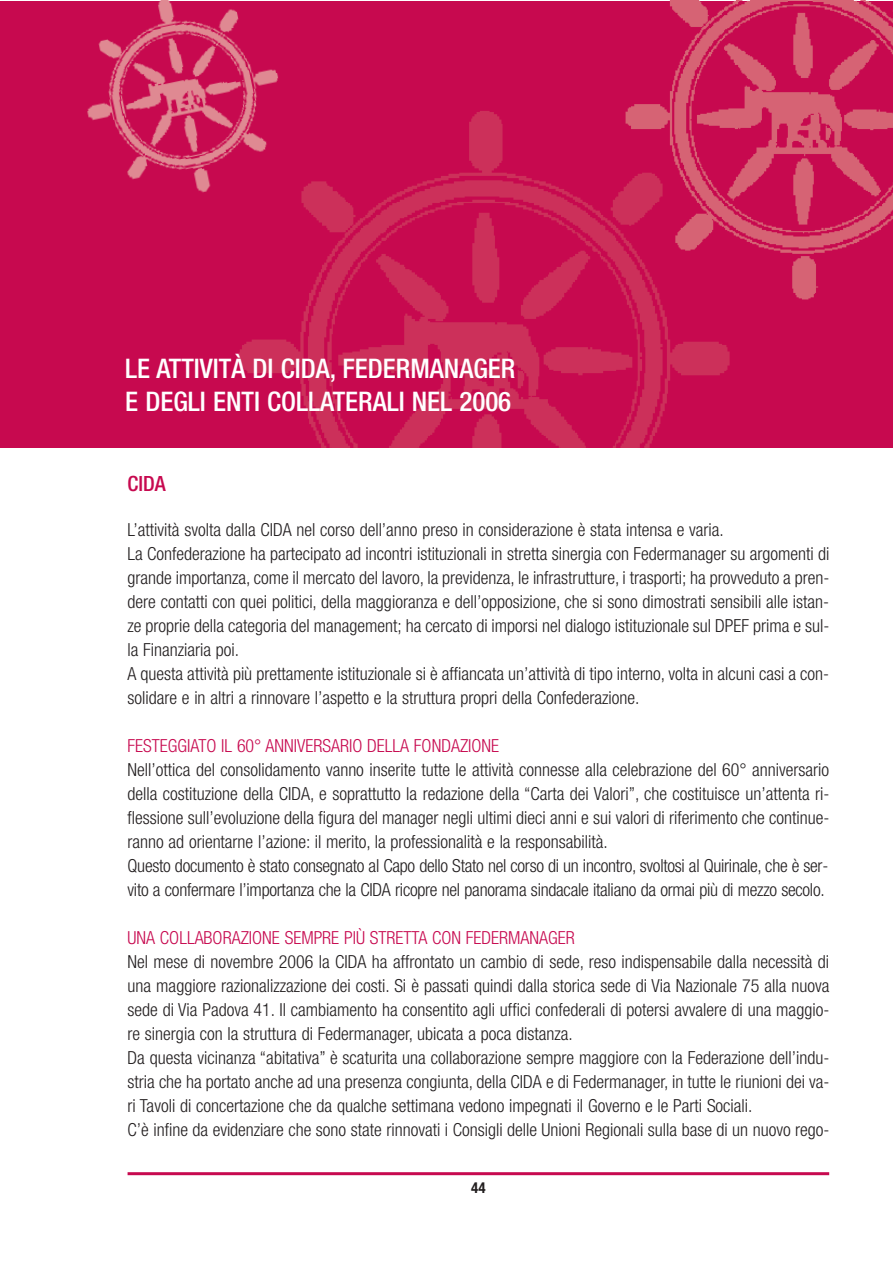
<style>
.page{position:relative;width:893px;height:1263px;background:#fff}
.page>*{position:absolute;margin:0;border:0;box-sizing:border-box;transform-origin:0 0}
.t1{font:500 condensed 27px/33px "Helvetica Neue";color:#fff}
.t2{font:500 condensed 21px "Helvetica Neue";color:#c7094f}
.t3{font:300 condensed 18px/24px "Helvetica Neue";color:#231f20}
.t4{font:300 condensed 18px "Helvetica Neue";color:#c7094f}
.t5{font:700 condensed 15px "Helvetica Neue";color:#231f20}
</style>
<div class="page">
<hr style="left:128px;top:1172px;width:701px;height:3px;background:#c7094f">
<div style="left:0;top:1px;width:893px;height:447px;background:#c7094f"></div>
<img style="left:238px;top:111px;width:492px;height:337px">
<img style="left:87px;top:0;width:224px;height:216px">
<img style="left:618px;top:0;width:275px;height:305px">
<h1 class="t1" style="left:125px;top:354px;width:392px">LE ATTIVITÀ DI CIDA, FEDERMANAGER<br>E DEGLI ENTI COLLATERALI NEL 2006</h1>
<p class="t2" style="left:128px;top:476px;width:40px">CIDA</p>
<p class="t3" style="left:128px;top:519px;width:703px">L’attività svolta dalla CIDA nel corso dell’anno preso in considerazione è stata intensa e varia.<br>La Confederazione ha partecipato ad incontri istituzionali in stretta sinergia con Federmanager su argomenti di grande importanza, come il mercato del lavoro, la previdenza, le infrastrutture, i trasporti; ha provveduto a pren&shy;dere contatti con quei politici, della maggioranza e dell’opposizione, che si sono dimostrati sensibili alle istan&shy;ze proprie della categoria del management; ha cercato di imporsi nel dialogo istituzionale sul DPEF prima e sul&shy;la Finanziaria poi.<br>A questa attività più prettamente istituzionale si è affiancata un’attività di tipo interno, volta in alcuni casi a con&shy;solidare e in altri a rinnovare l’aspetto e la struttura propri della Confederazione.</p>
<p class="t4" style="left:128px;top:739px;width:373px">FESTEGGIATO IL 60° ANNIVERSARIO DELLA FONDAZIONE</p>
<p class="t3" style="left:128px;top:759px;width:703px">Nell’ottica del consolidamento vanno inserite tutte le attività connesse alla celebrazione del 60° anniversario della costituzione della CIDA, e soprattutto la redazione della “Carta dei Valori”, che costituisce un’attenta ri&shy;flessione sull’evoluzione della figura del manager negli ultimi dieci anni e sui valori di riferimento che continue&shy;ranno ad orientarne l’azione: il merito, la professionalità e la responsabilità.<br>Questo documento è stato consegnato al Capo dello Stato nel corso di un incontro, svoltosi al Quirinale, che è ser&shy;vito a confermare l’importanza che la CIDA ricopre nel panorama sindacale italiano da ormai più di mezzo secolo.</p>
<p class="t4" style="left:128px;top:931px;width:449px">UNA COLLABORAZIONE SEMPRE PIÙ STRETTA CON FEDERMANAGER</p>
<p class="t3" style="left:128px;top:951px;width:703px">Nel mese di novembre 2006 la CIDA ha affrontato un cambio di sede, reso indispensabile dalla necessità di una maggiore razionalizzazione dei costi. Si è passati quindi dalla storica sede di Via Nazionale 75 alla nuova sede di Via Padova 41. Il cambiamento ha consentito agli uffici confederali di potersi avvalere di una maggio&shy;re sinergia con la struttura di Federmanager, ubicata a poca distanza.<br>Da questa vicinanza “abitativa” è scaturita una collaborazione sempre maggiore con la Federazione dell’indu&shy;stria che ha portato anche ad una presenza congiunta, della CIDA e di Federmanager, in tutte le riunioni dei va&shy;ri Tavoli di concertazione che da qualche settimana vedono impegnati il Governo e le Parti Sociali.<br>C’è infine da evidenziare che sono state rinnovati i Consigli delle Unioni Regionali sulla base di un nuovo rego-</p>
<p class="t5" style="left:471px;top:1182px;width:16px">44</p>
</div>
